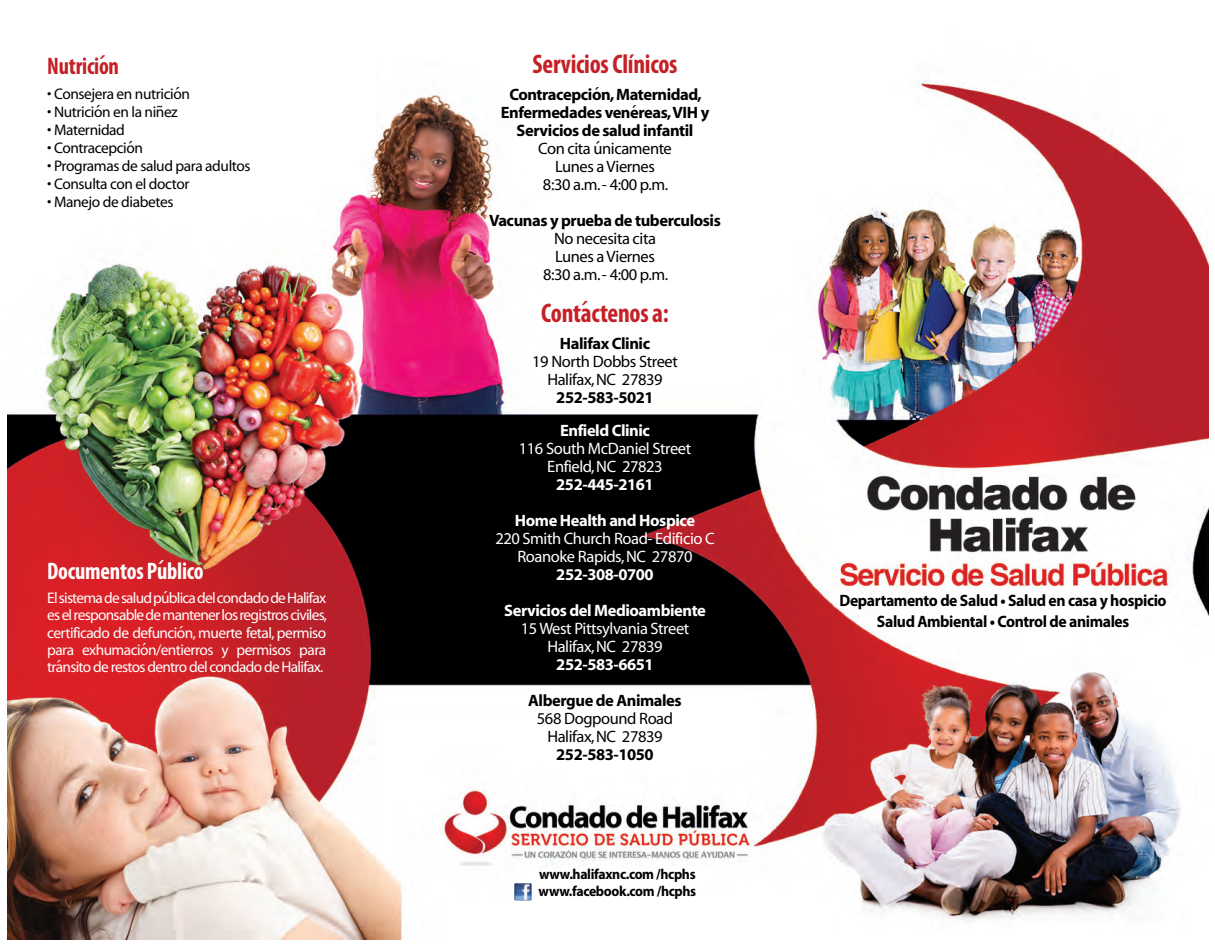
<style>
.page{position:relative;width:1215px;height:945px;background:#fff}
.page>*{position:absolute;margin:0;border:0;box-sizing:border-box;transform-origin:0 0}
.t1{font:700 condensed 27px "Myriad Pro";letter-spacing:-.01em;color:#c42026;scale:.95 1}
.t2{font:27px "Lucida Grande";color:#c42026;scale:.95 1}
.t3{font:700 condensed 24px "Myriad Pro";letter-spacing:-.01em;color:#fff;scale:.95 1}
.t4{font:700 condensed 24px "Myriad Pro";letter-spacing:-.01em;color:#c42026;scale:.95 1}
.t5{font:24px "Lucida Grande";color:#fff;scale:.95 1}
.t6{font:700 16.5px "Myriad";letter-spacing:-.025em;color:#000}
.t7{font:16.5px/18px "Myriad";letter-spacing:-.025em;color:#000;text-align:center}
.t8{font:16.5px/18px "Myriad";letter-spacing:-.025em;color:#fff;text-align:center}
.t9{font:700 16.5px/36px "Myriad";letter-spacing:-.025em;color:#fff;text-align:center}
.t10{font:700 16.5px/21px "Myriad Pro";letter-spacing:-.025em;color:#000;text-align:center;scale:.95 1}
.t11{font:16.5px "Lucida Grande";color:#000}
.t12{font:15.3px/17.2px "Myriad";letter-spacing:-.045em;color:#fff}
.t13{font:15.3px "Myriad";letter-spacing:-.025em;color:#000}
.t14{font:15.3px "Lucida Grande";color:#fff}
.t15{font:15.3px "Lucida Grande";color:#000}
.t16{font:700 14.55px/16.2px "Myriad Pro";letter-spacing:-.025em;color:#000;scale:.95 1}
.s1{font-family:"Lucida Grande";font-weight:400;font-stretch:normal}
.s2{font-family:"Lucida Grande"}
</style>
<div class="page">
<img style="left:7px;top:79px;width:1202px;height:860px">
<img style="left:514px;top:883px;width:18px;height:18px">
<h2 class="t4" style="left:47px;top:58px;width:77px">Nutricion<span class="s1">́</span></h2>
<p class="t13" style="left:47px;top:88px;width:144px">• Consejera en nutricion<span class="s2">́</span></p>
<p class="t13" style="left:47px;top:106px;width:132px">• Nutricion en la nine z<span class="s2">̃</span></p>
<p class="t15" style="left:103px;top:102px;width:7px">́</p>
<p class="t13" style="left:47px;top:124px;width:79px">• Maternidad</p>
<p class="t13" style="left:47px;top:142px;width:97px">• Contracepcion<span class="s2">́</span></p>
<p class="t13" style="left:47px;top:160px;width:205px">• Programas de salud para adultos</p>
<p class="t13" style="left:47px;top:178px;width:144px">• Consulta con el doctor</p>
<p class="t13" style="left:47px;top:196px;width:128px">• Manejo de diabetes</p>
<h2 class="t5" style="left:167px;top:556px;width:11px">́</h2>
<p class="t12" style="left:47px;top:591px;width:280px">El sistema de salud publica del condado de Halifax</p>
<h2 class="t3" style="left:47px;top:563px;width:166px">Documentos Publico</h2>
<p class="t14" style="left:170px;top:588px;width:7px">́</p>
<p class="t12" style="left:47px;top:608px;width:281px">es el responsable de mantener los registros civiles, certificado de defuncion, muerte fetal, permiso</p>
<p class="t14" style="left:185px;top:623px;width:7px">́</p>
<p class="t12" style="left:47px;top:642px;width:280px">para exhumacion/entierros y permisos para</p>
<p class="t14" style="left:149px;top:640px;width:7px">́</p>
<p class="t12" style="left:47px;top:660px;width:278px">transito de restos dentro del condado de Halifax.</p>
<p class="t14" style="left:63px;top:657px;width:7px">́</p>
<h1 class="t1" style="left:533px;top:55px;width:154px">Servicios Clínicos</h1>
<p class="t6" style="left:509px;top:88px;width:194px">Contracepcion, Maternidad,</p>
<p class="t11" style="left:602px;top:84px;width:8px">́</p>
<p class="t6" style="left:501px;top:106px;width:210px">Enfermedades venereas, VIH y</p>
<p class="t11" style="left:639px;top:102px;width:8px">́</p>
<p class="t6" style="left:517px;top:124px;width:178px">Servicios de salud infantil</p>
<p class="t7" style="left:538px;top:141px;width:135px">Con cita unicamente</p>
<p class="t11" style="left:603px;top:138px;width:8px">́</p>
<p class="t7" style="left:543px;top:159px;width:127px">Lunes a Viernes<br>8:30 a.m. - 4:00 p.m.</p>
<p class="t6" style="left:489px;top:214px;width:233px">Vacunas y prueba de tuberculosis</p>
<p class="t7" style="left:543px;top:231px;width:127px">No necesita cita<br>Lunes a Viernes<br>8:30 a.m. - 4:00 p.m.</p>
<h1 class="t1" style="left:541px;top:304px;width:136px">Contactenos a:</h1>
<h1 class="t2" style="left:592px;top:296px;width:12px">́</h1>
<p class="t6" style="left:560px;top:337px;width:92px">Halifax Clinic</p>
<p class="t7" style="left:532px;top:354px;width:147px">19 North Dobbs Street<br>Halifax, NC 27839</p>
<p class="t6" style="left:556px;top:391px;width:99px">252-583-5021</p>
<p class="t9" style="left:560px;top:414px;width:92px">Enfield Clinic</p>
<p class="t8" style="left:519px;top:441px;width:174px">116 South McDaniel Street<br>Enfield, NC 27823</p>
<p class="t9" style="left:515px;top:468px;width:182px">252-445-2161<br>Home Health and Hospice</p>
<p class="t8" style="left:495px;top:531px;width:221px">220 Smith Church Road- Edificio C<br>Roanoke Rapids, NC 27870</p>
<p class="t9" style="left:504px;top:558px;width:203px">252-308-0700<br>Servicios del Medioambiente</p>
<p class="t8" style="left:521px;top:621px;width:170px">15 West Pittsylvania Street<br>Halifax, NC 27839</p>
<p class="t9" style="left:556px;top:648px;width:99px">252-583-6651</p>
<p class="t6" style="left:528px;top:695px;width:155px">Albergue de Animales</p>
<p class="t7" style="left:537px;top:711px;width:138px">568 Dogpound Road<br>Halifax, NC 27839</p>
<p class="t6" style="left:556px;top:749px;width:99px">252-583-1050</p>
<p class="t16" style="left:539px;top:868px;width:167px">www.halifaxnc.com /hcphs www.facebook.com /hcphs</p>
<p class="t10" style="left:840px;top:591px;width:346px">Departamento de Salud • Salud en casa y hospicio<br>Salud Ambiental • Control de animales</p>
</div>
